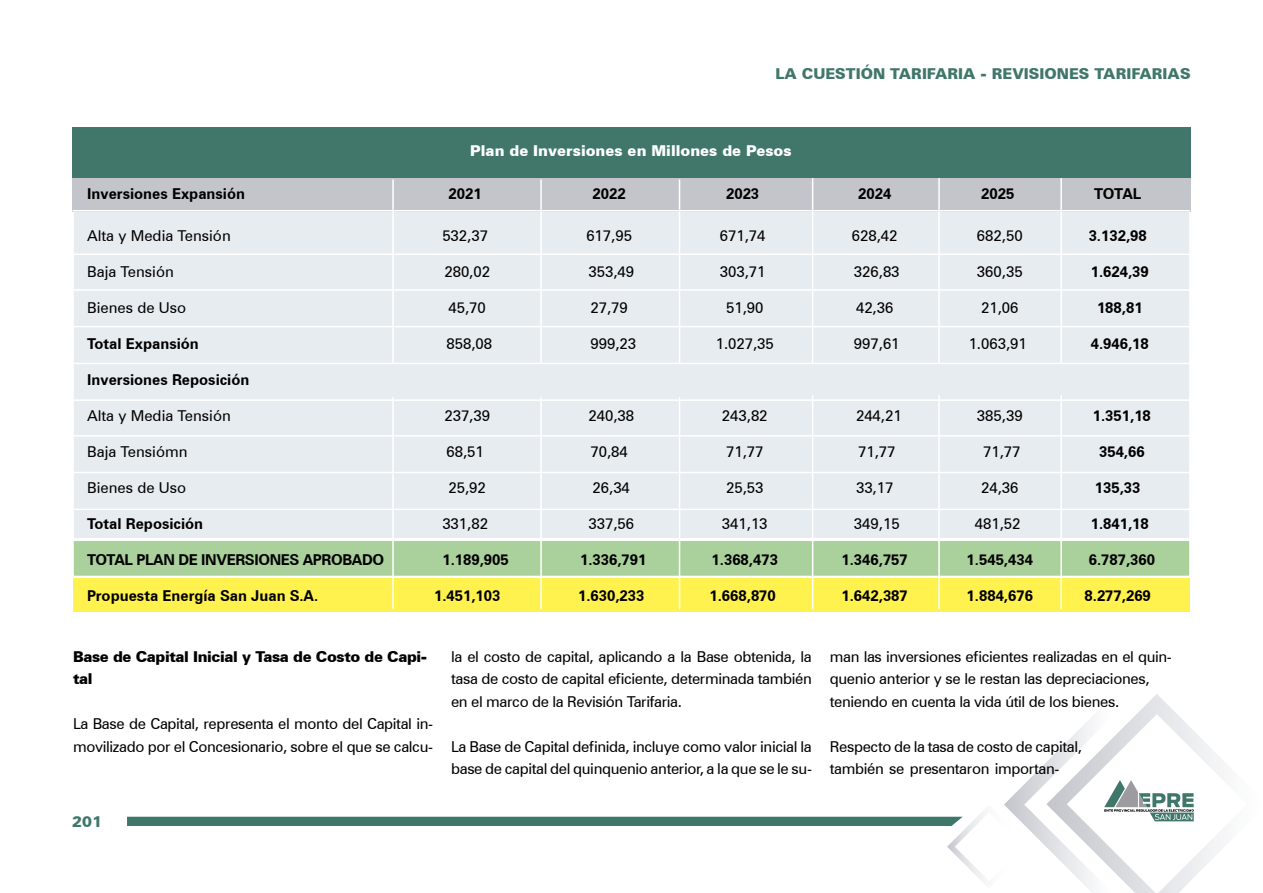
<style>
.page{position:relative;width:1263px;height:893px;background:#fff}
.page>*{position:absolute;margin:0;border:0;box-sizing:border-box;transform-origin:0 0}
.t1{font:15px/22.5px "Zurich BT";letter-spacing:-.025em;color:#000}
.t2{font:700 15px "Zurich BT";color:#000}
.t3{font:15px "Zurich BT";color:#000}
.t4{font:900 15px "Zurich BT";color:#40776a}
.t5{font:900 15px/22.5px "Zurich BT";letter-spacing:-.025em;color:#000}
.t6{font:900 15px "Zurich BT";color:#fff}
.t7{font:700 15px "Zurich BT";letter-spacing:-.025em;color:#000}
</style>
<div class="page">
<svg style="left:127px;top:694px;width:1093px;height:199px"></svg>
<div style="left:72px;top:197px;width:1119px;height:342px;background:#e7ecf1;border:2px solid #fff"></div>
<div style="left:72px;top:539px;width:1119px;height:38px;background:#aad09b;border:2px solid #fff"></div>
<div style="left:73px;top:578px;width:1117px;height:33px;background:#fff14e"></div>
<div style="left:72px;top:178px;width:1119px;height:34px;background:#c3c5ca"></div>
<hr style="left:73px;top:254px;width:1118px;height:1px;background:#fff">
<hr style="left:73px;top:399px;width:1118px;height:2px;background:#fff">
<hr style="left:73px;top:363px;width:1118px;height:1px;background:#fff">
<hr style="left:73px;top:509px;width:1118px;height:1px;background:#fff">
<hr style="left:73px;top:289px;width:1118px;height:2px;background:#fff">
<hr style="left:73px;top:435px;width:1118px;height:2px;background:#fff">
<hr style="left:73px;top:326px;width:1118px;height:1px;background:#fff">
<hr style="left:73px;top:472px;width:1118px;height:1px;background:#fff">
<hr style="left:73px;top:210px;width:1117px;height:2px;background:#fff">
<hr style="left:540px;top:179px;width:2px;height:185px;background:#fff">
<hr style="left:540px;top:397px;width:2px;height:212px;background:#fff">
<hr style="left:392px;top:179px;width:2px;height:185px;background:#fff">
<hr style="left:392px;top:397px;width:2px;height:212px;background:#fff">
<hr style="left:679px;top:179px;width:1px;height:185px;background:#fff">
<hr style="left:679px;top:397px;width:1px;height:212px;background:#fff">
<hr style="left:812px;top:178px;width:1px;height:186px;background:#fff">
<hr style="left:812px;top:395px;width:1px;height:214px;background:#fff">
<hr style="left:938px;top:178px;width:2px;height:186px;background:#fff">
<hr style="left:938px;top:395px;width:2px;height:214px;background:#fff">
<hr style="left:1060px;top:178px;width:2px;height:186px;background:#fff">
<hr style="left:1060px;top:395px;width:2px;height:214px;background:#fff">
<div style="left:72px;top:128px;width:1119px;height:50px;background:#40776a"></div>
<p class="t4" style="left:775px;top:64px;width:417px">LA CUESTIÓN TARIFARIA - REVISIONES TARIFARIAS</p>
<p class="t6" style="left:470px;top:142px;width:323px">Plan de Inversiones en Millones de Pesos</p>
<p class="t2" style="left:87px;top:183px;width:159px">Inversiones Expansión</p>
<p class="t2" style="left:449px;top:183px;width:35px">2021</p>
<p class="t2" style="left:593px;top:183px;width:35px">2022</p>
<p class="t2" style="left:726px;top:183px;width:35px">2023</p>
<p class="t2" style="left:858px;top:183px;width:35px">2024</p>
<p class="t2" style="left:981px;top:183px;width:35px">2025</p>
<p class="t2" style="left:1094px;top:183px;width:49px">TOTAL</p>
<p class="t3" style="left:87px;top:225px;width:145px">Alta y Media Tensión</p>
<p class="t1" style="left:442px;top:224px;width:47px">532,37</p>
<p class="t1" style="left:586px;top:224px;width:47px">617,95</p>
<p class="t1" style="left:720px;top:224px;width:47px">671,74</p>
<p class="t1" style="left:852px;top:224px;width:47px">628,42</p>
<p class="t1" style="left:977px;top:224px;width:47px">682,50</p>
<p class="t2" style="left:1089px;top:225px;width:60px">3.132,98</p>
<p class="t3" style="left:87px;top:261px;width:88px">Baja Tensión</p>
<p class="t1" style="left:444px;top:260px;width:47px">280,02</p>
<p class="t1" style="left:588px;top:260px;width:47px">353,49</p>
<p class="t1" style="left:720px;top:260px;width:47px">303,71</p>
<p class="t1" style="left:854px;top:260px;width:47px">326,83</p>
<p class="t1" style="left:977px;top:260px;width:47px">360,35</p>
<p class="t2" style="left:1091px;top:261px;width:60px">1.624,39</p>
<p class="t3" style="left:87px;top:297px;width:100px">Bienes de Uso</p>
<p class="t1" style="left:449px;top:296px;width:39px">45,70</p>
<p class="t1" style="left:590px;top:296px;width:39px">27,79</p>
<p class="t1" style="left:726px;top:296px;width:39px">51,90</p>
<p class="t1" style="left:856px;top:296px;width:39px">42,36</p>
<p class="t1" style="left:981px;top:296px;width:39px">21,06</p>
<p class="t2" style="left:1097px;top:297px;width:47px">188,81</p>
<p class="t2" style="left:87px;top:333px;width:113px">Total Expansión</p>
<p class="t1" style="left:446px;top:332px;width:47px">858,08</p>
<p class="t1" style="left:590px;top:332px;width:47px">999,23</p>
<p class="t1" style="left:716px;top:332px;width:60px">1.027,35</p>
<p class="t1" style="left:854px;top:332px;width:47px">997,61</p>
<p class="t1" style="left:969px;top:332px;width:60px">1.063,91</p>
<p class="t2" style="left:1091px;top:333px;width:60px">4.946,18</p>
<p class="t2" style="left:87px;top:369px;width:164px">Inversiones Reposición</p>
<p class="t3" style="left:87px;top:405px;width:145px">Alta y Media Tensión</p>
<p class="t1" style="left:444px;top:404px;width:47px">237,39</p>
<p class="t1" style="left:588px;top:404px;width:47px">240,38</p>
<p class="t1" style="left:722px;top:404px;width:47px">243,82</p>
<p class="t1" style="left:856px;top:404px;width:47px">244,21</p>
<p class="t1" style="left:977px;top:404px;width:47px">385,39</p>
<p class="t2" style="left:1093px;top:405px;width:60px">1.351,18</p>
<p class="t3" style="left:87px;top:441px;width:102px">Baja Tensiómn</p>
<p class="t1" style="left:446px;top:440px;width:39px">68,51</p>
<p class="t1" style="left:590px;top:440px;width:39px">70,84</p>
<p class="t1" style="left:726px;top:440px;width:39px">71,77</p>
<p class="t1" style="left:858px;top:440px;width:39px">71,77</p>
<p class="t1" style="left:983px;top:440px;width:39px">71,77</p>
<p class="t2" style="left:1099px;top:441px;width:47px">354,66</p>
<p class="t3" style="left:87px;top:477px;width:100px">Bienes de Uso</p>
<p class="t1" style="left:449px;top:476px;width:39px">25,92</p>
<p class="t1" style="left:593px;top:476px;width:39px">26,34</p>
<p class="t1" style="left:726px;top:476px;width:39px">25,53</p>
<p class="t1" style="left:856px;top:476px;width:39px">33,17</p>
<p class="t1" style="left:981px;top:476px;width:39px">24,36</p>
<p class="t2" style="left:1095px;top:477px;width:47px">135,33</p>
<p class="t2" style="left:87px;top:513px;width:118px">Total Reposición</p>
<p class="t1" style="left:442px;top:512px;width:47px">331,82</p>
<p class="t1" style="left:588px;top:512px;width:47px">337,56</p>
<p class="t1" style="left:722px;top:512px;width:47px">341,13</p>
<p class="t1" style="left:854px;top:512px;width:47px">349,15</p>
<p class="t1" style="left:975px;top:512px;width:47px">481,52</p>
<p class="t2" style="left:1091px;top:513px;width:60px">1.841,18</p>
<p class="t7" style="left:87px;top:549px;width:299px">TOTAL PLAN DE INVERSIONES APROBADO</p>
<p class="t2" style="left:442px;top:549px;width:68px">1.189,905</p>
<p class="t2" style="left:580px;top:549px;width:68px">1.336,791</p>
<p class="t2" style="left:712px;top:549px;width:68px">1.368,473</p>
<p class="t2" style="left:841px;top:549px;width:68px">1.346,757</p>
<p class="t2" style="left:967px;top:549px;width:68px">1.545,434</p>
<p class="t2" style="left:1089px;top:549px;width:68px">6.787,360</p>
<p class="t2" style="left:87px;top:585px;width:233px">Propuesta Energía San Juan S.A.</p>
<p class="t2" style="left:434px;top:585px;width:68px">1.451,103</p>
<p class="t2" style="left:578px;top:585px;width:68px">1.630,233</p>
<p class="t2" style="left:709px;top:585px;width:68px">1.668,870</p>
<p class="t2" style="left:841px;top:585px;width:68px">1.642,387</p>
<p class="t2" style="left:967px;top:585px;width:68px">1.884,676</p>
<p class="t2" style="left:1084px;top:585px;width:68px">8.277,269</p>
<p class="t5" style="left:73px;top:645px;width:356px">Base de Capital Inicial y Tasa de Costo de Capi&shy;tal</p>
<p class="t1" style="left:73px;top:712px;width:362px">La Base de Capital, representa el monto del Capital in&shy;movilizado por el Concesionario, sobre el que se calcu-</p>
<p class="t4" style="left:72px;top:812px;width:31px">201</p>
<p class="t1" style="left:451px;top:644px;width:362px;text-align:justify">la el costo de capital, aplicando a la Base obtenida, la tasa de costo de capital eficiente, determinada también en el marco de la Revisión Tarifaria.</p>
<p class="t1" style="left:451px;top:734px;width:362px">La Base de Capital definida, incluye como valor inicial la base de capital del quinquenio anterior, a la que se le su-</p>
<p class="t1" style="left:830px;top:644px;width:344px">man las inversiones eficientes realizadas en el quin&shy;quenio anterior y se le restan las depreciaciones, teniendo en cuenta la vida útil de los bienes.</p>
<p class="t1" style="left:830px;top:734px;width:254px">Respecto de la tasa de costo de capital, también se presentaron importan-</p>
</div>
